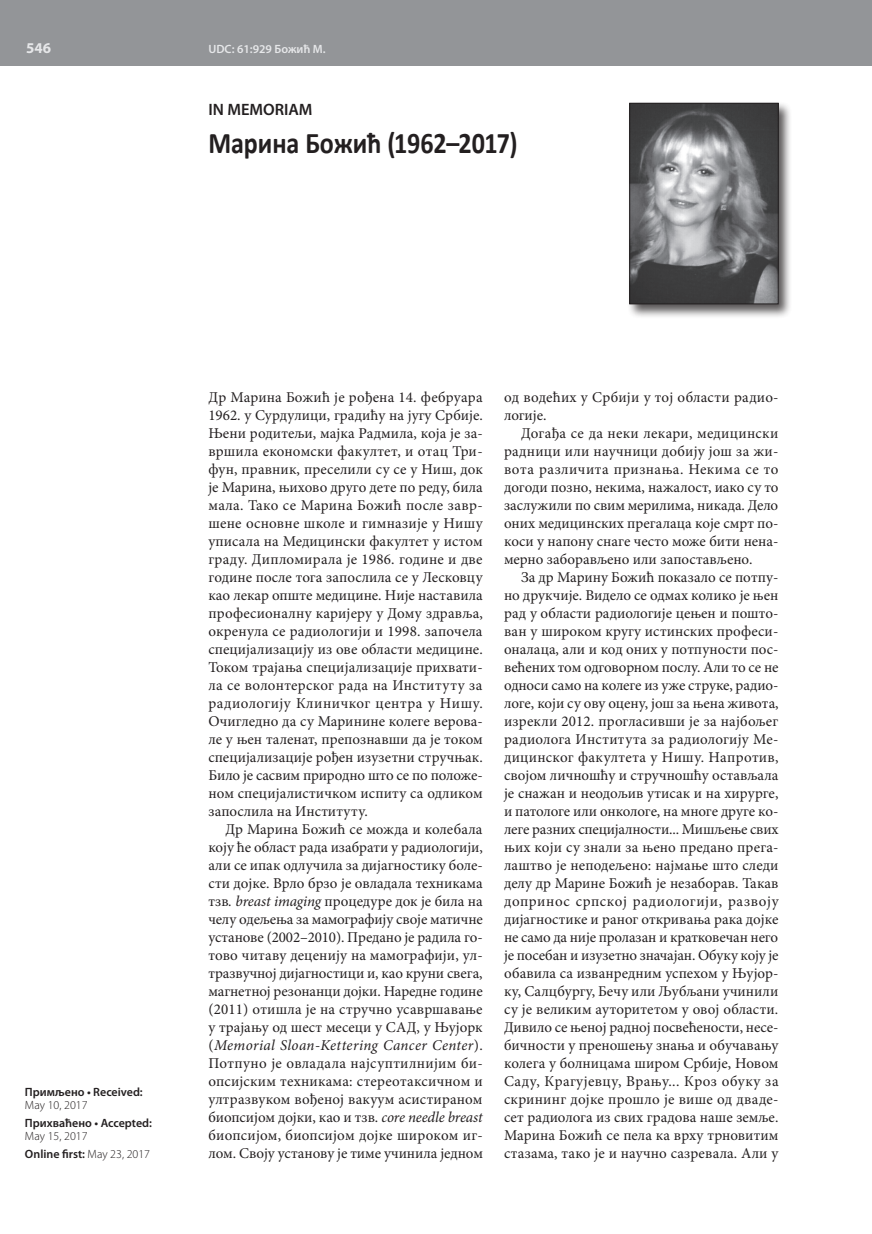
<style>
.page{position:relative;width:872px;height:1234px;background:#fff}
.page>*{position:absolute;margin:0;border:0;box-sizing:border-box;transform-origin:0 0}
.t1{font:700 30px "Calibri";letter-spacing:-.005em;color:#231f20;scale:.87 1}
.t2{font:600 16.5px "Myriad Pro";color:#231f20}
.t3{font:15px/18px "Minion Pro";letter-spacing:.005em;color:#231f20;text-align:justify}
.t4{font:700 15px "Myriad Pro";color:#e6e7e9}
.t5{font:300 12px/17.7px "Myriad Pro";color:#231f20}
.t6{font:600 12px "Myriad Pro";color:#231f20}
.t7{font:600 12px "Myriad Pro";color:#e6e7e9}
.s1{font-weight:600}
.s2{font-style:italic}
</style>
<div class="page">
<div style="left:0;top:0;width:872px;height:66px;background:#939598"></div>
<hr style="left:871px;top:0;width:1px;height:66px;background:#e6e7e9">
<div style="left:627px;top:101px;width:165px;height:217px;background:#231f20;opacity:.75"></div>
<img style="left:631px;top:105px;width:145px;height:197px">
<div style="left:629px;top:103px;width:149px;height:201px;border:1px solid #231f20"></div>
<p class="t4" style="left:26px;top:38px;width:26px">546</p>
<p class="t7" style="left:208px;top:42px;width:119px">UDC: 61:929 Божић М.</p>
<p class="t2" style="left:208px;top:98px;width:106px">IN MEMORIAM</p>
<h1 class="t1" style="left:208px;top:124px;width:357px">Марина Божић (1962–2017)</h1>
<p class="t6" style="left:25px;top:1083px;width:119px">Примљено • Received:</p>
<p class="t5" style="left:25px;top:1096px;width:64px">May 10, 2017</p>
<p class="t6" style="left:25px;top:1114px;width:129px">Прихваћено • Accepted:</p>
<p class="t5" style="left:25px;top:1127px;width:127px">May 15, 2017<br><span class="s1">Online first:</span> May 23, 2017</p>
<p class="t3" style="left:208px;top:388px;width:276px">Др Марина Божић је рођена 14. фебруара 1962. у Сурдулици, градићу на југу Србије.<br>Њени родитељи, мајка Радмила, која је за&shy;вршила економски факултет, и отац Три&shy;фун, правник, преселили су се у Ниш, док је Марина, њихово друго дете по реду, била мала. Тако се Марина Божић после завр&shy;шене основне школе и гимназије у Нишу уписала на Медицински факултет у истом граду. Дипломирала је 1986. године и две године после тога запослила се у Лесковцу као лекар опште медицине. Није наставила професионалну каријеру у Дому здравља, окренула се радиологији и 1998. започела специјализацију из ове области медицине.<br>Током трајања специјализације прихвати&shy;ла се волонтерског рада на Институту за радиологију Клиничког центра у Нишу.<br>Очигледно да су Маринине колеге верова&shy;ле у њен таленат, препознавши да је током специјализације рођен изузетни стручњак.<br>Било је сасвим природно што се по положе&shy;ном специјалистичком испиту са одликом запослила на Институту.</p>
<p class="t3" style="left:208px;top:820px;width:276px;text-indent:17px">Др Марина Божић се можда и колебала коју ће област рада изабрати у радиологији, али се ипак одлучила за дијагностику боле&shy;сти дојке. Врло брзо је овладала техникама тзв<span class="s2">. breast imaging</span> процедурe док је била на челу одељења за мамографију своје матичне установе (2002–2010). Предано је радила го&shy;тово читаву деценију на мамографији, ул&shy;тразвучној дијагностици и, као круни свега, магнетној резонанци дојки. Наредне године (2011) отишла је на стручно усавршавање у трајању од шест месеци у САД, у Њујорк (<span class="s2">Memorial Sloan-Kettering Cancer Center</span>).<br>Потпуно је овладала најсуптилнијим би&shy;опсијским техникама: стереотаксичном и ултразвуком вођеној вакуум асистираном биопсијом дојки, као и тзв. <span class="s2">core needle breast </span>биопсијом, биопсијом дојке широком иг&shy;лом. Своју установу је тиме учинила једном</p>
<p class="t3" style="left:504px;top:388px;width:276px">од водећих у Србији у тој области радио&shy;логије.</p>
<p class="t3" style="left:504px;top:424px;width:276px;text-indent:17px">Догађа се да неки лекари, медицински радници или научници добију још за жи&shy;вота различита признања. Некима се то догоди позно, некима, нажалост, иако су то заслужили по свим мерилима, никада. Дело оних медицинских прегалаца које смрт по&shy;коси у напону снаге често може бити нена&shy;мерно заборављено или запостављено.</p>
<p class="t3" style="left:504px;top:568px;width:276px;text-indent:17px">За др Марину Божић показало се потпу&shy;но друкчије. Видело се одмах колико је њен рад у области радиологије цењен и пошто&shy;ван у широком кругу истинских професи&shy;оналаца, али и код оних у потпуности пос&shy;већених том одговорном послу. Али то се не односи само на колеге из уже струке, радио&shy;логе, који су ову оцену, још за њена живота, изрекли 2012. прогласивши је за најбољег радиолога Института за радиологију Ме&shy;дицинског факултета у Нишу. Напротив, својом личношћу и стручношћу остављала је снажан и неодољив утисак и на хирурге, и патологе или онкологе, на многе друге ко&shy;леге разних специјалности... Мишљење свих њих који су знали за њено предано прега&shy;лаштво је неподељено: најмање што следи делу др Марине Божић је незаборав. Такав допринос српској радиологији, развоју дијагностике и раног откривања рака дојке не само да није пролазан и кратковечан него је посебан и изузетно значајан. Обуку коју је обавила са изванредним успехом у Њујор&shy;ку, Салцбургу, Бечу или Љубљани учинили су је великим ауторитетом у овој области.<br>Дивило се њеној радној посвећености, несе&shy;бичности у преношењу знања и обучавању колега у болницама широм Србије, Новом Саду, Крагујевцу, Врању... Кроз обуку за скрининг дојке прошло је више од дваде&shy;сет радиолога из свих градова наше земље.<br>Марина Божић се пела ка врху трновитим стазама, тако је и научно сазревала. Али у</p>
</div>
